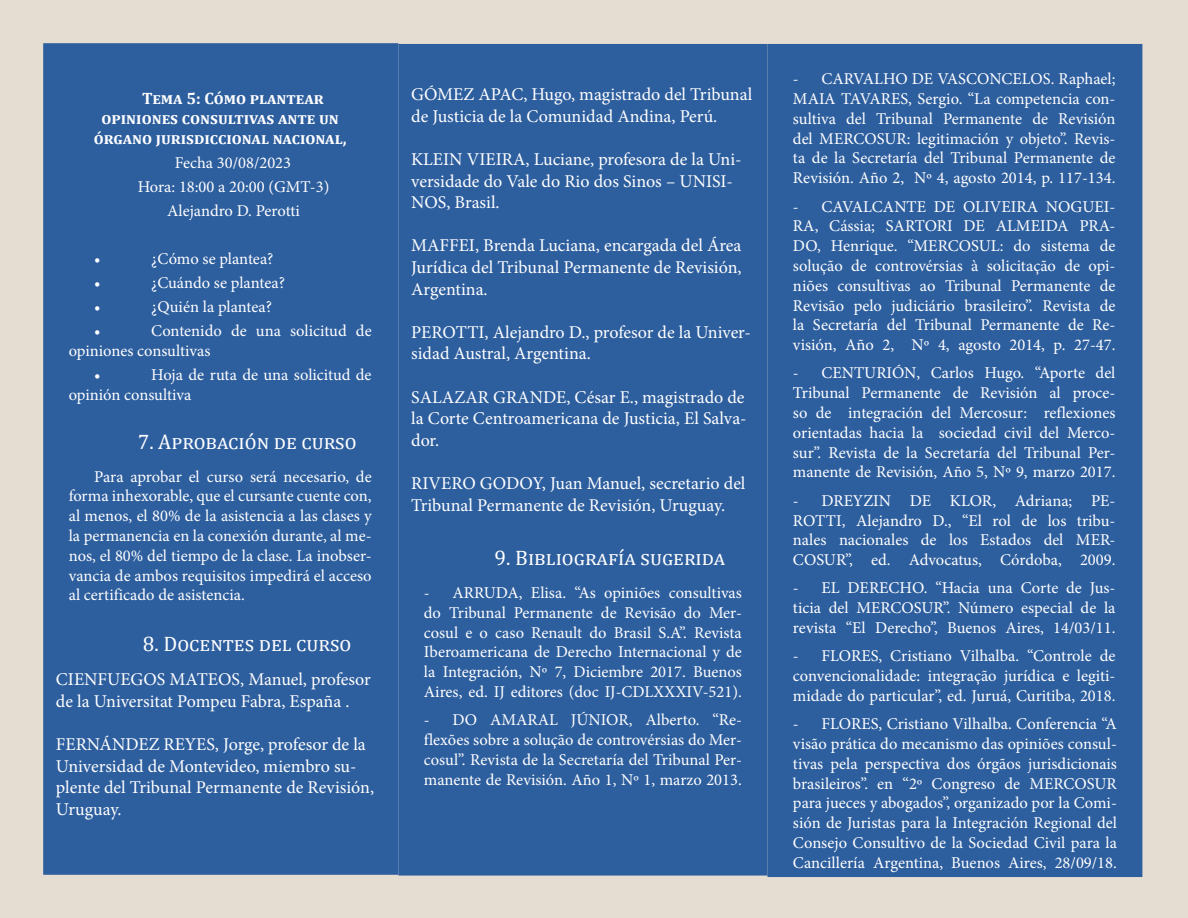
<style>
.page{position:relative;width:1188px;height:918px;background:#e6ddd2}
.page>*{position:absolute;margin:0;border:0;box-sizing:border-box;transform-origin:0 0}
.título_capítulo{font:21px "Cambria";color:#fff}
.t1{font:18px/21.6px "Minion Pro";color:#fff}
.Bibliografía{font:16.5px/19.8px "Minion Pro";color:#fff;text-align:justify}
.parrafo_comun{font:16.5px/19.8px "Minion Pro";color:#fff}
.Sub_título{font:700 16.5px "Cambria";color:#fff}
</style>
<div class="page">
<div style="left:767px;top:44px;width:375px;height:833px;background:#2d5e9e"></div>
<div style="left:398px;top:44px;width:369px;height:832px;background:#2d5e9e"></div>
<div style="left:43px;top:43px;width:355px;height:832px;background:#2d5e9e"></div>
<p class="Sub_título" style="left:142px;top:87px;width:183px">Tema 5: Cómo plantear</p>
<p class="Sub_título" style="left:102px;top:107px;width:239px">opiniones consultivas ante un</p>
<p class="Sub_título" style="left:94px;top:126px;width:254px">órgano jurisdiccional nacional,</p>
<p class="parrafo_comun" style="left:175px;top:153px;width:118px">Fecha 30/08/2023</p>
<p class="parrafo_comun" style="left:138px;top:177px;width:193px">Hora: 18:00 a 20:00 (GMT-3)</p>
<p class="parrafo_comun" style="left:167px;top:201px;width:135px">Alejandro D. Perotti</p>
<p class="parrafo_comun" style="left:94px;top:249px;width:8px">•</p>
<p class="parrafo_comun" style="left:151px;top:249px;width:124px">¿Cómo se plantea?</p>
<p class="parrafo_comun" style="left:94px;top:273px;width:8px">•</p>
<p class="parrafo_comun" style="left:151px;top:273px;width:135px">¿Cuándo se plantea?</p>
<p class="parrafo_comun" style="left:94px;top:297px;width:8px">•</p>
<p class="parrafo_comun" style="left:151px;top:297px;width:122px">¿Quién la plantea?</p>
<p class="parrafo_comun" style="left:94px;top:321px;width:8px">•</p>
<p class="parrafo_comun" style="left:69px;top:321px;width:304px;text-indent:82px">Contenido de una solicitud de opiniones consultivas</p>
<p class="parrafo_comun" style="left:94px;top:365px;width:8px">•</p>
<p class="parrafo_comun" style="left:69px;top:365px;width:304px;text-indent:82px">Hoja de ruta de una solicitud de opinión consultiva</p>
<p class="título_capítulo" style="left:138px;top:430px;width:220px">7. Aprobación de curso</p>
<p class="parrafo_comun" style="left:69px;top:467px;width:305px;text-align:justify;text-indent:26px">Para aprobar el curso será necesario, de forma inhexorable, que el cursante cuente con, al menos, el 80% de la asistencia a las clases y la permanencia en la conexión durante, al me&shy;nos, el 80% del tiempo de la clase. La inobser&shy;vancia de ambos requisitos impedirá el acceso al certificado de asistencia.</p>
<p class="título_capítulo" style="left:143px;top:631px;width:210px">8. Docentes del curso</p>
<p class="t1" style="left:56px;top:669px;width:316px">CIENFUEGOS MATEOS, Manuel, profesor de la Universitat Pompeu Fabra, España .</p>
<p class="t1" style="left:56px;top:734px;width:320px">FERNÁNDEZ REYES, Jorge, profesor de la Universidad de Montevideo, miembro su&shy;plente del Tribunal Permanente de Revisión, Uruguay.</p>
<p class="t1" style="left:411px;top:84px;width:343px">GÓMEZ APAC, Hugo, magistrado del Tribunal de Justicia de la Comunidad Andina, Perú.</p>
<p class="t1" style="left:411px;top:149px;width:332px">KLEIN VIEIRA, Luciane, profesora de la Uni&shy;versidade do Vale do Rio dos Sinos – UNISI-<br>NOS, Brasil.</p>
<p class="t1" style="left:411px;top:235px;width:332px;text-align:justify">MAFFEI, Brenda Luciana, encargada del Área Jurídica del Tribunal Permanente de Revisión, Argentina.</p>
<p class="t1" style="left:411px;top:321px;width:341px">PEROTTI, Alejandro D., profesor de la Univer&shy;sidad Austral, Argentina.</p>
<p class="t1" style="left:411px;top:386px;width:337px;text-align:justify">SALAZAR GRANDE, César E., magistrado de la Corte Centroamericana de Justicia, El Salva&shy;dor.</p>
<p class="t1" style="left:411px;top:473px;width:336px">RIVERO GODOY, Juan Manuel, secretario del<br>Tribunal Permanente de Revisión, Uruguay.</p>
<p class="título_capítulo" style="left:495px;top:546px;width:232px">9. Bibliografía sugerida</p>
<p class="Bibliografía" style="left:424px;top:583px;width:320px">- ARRUDA, Elisa. “As opiniões consultivas do Tribunal Permanente de Revisão do Mer&shy;cosul e o caso Renault do Brasil S.A”. Revista Iberoamericana de Derecho Internacional y de la Integración, Nº 7, Diciembre 2017. Buenos Aires, ed. IJ editores (doc IJ-CDLXXXIV-521).</p>
<p class="Bibliografía" style="left:424px;top:710px;width:319px">- DO AMARAL JÚNIOR, Alberto. “Re&shy;flexões sobre a solução de controvérsias do Mer&shy;cosul”. Revista de la Secretaría del Tribunal Per&shy;manente de Revisión. Año 1, Nº 1, marzo 2013.</p>
<p class="Bibliografía" style="left:793px;top:69px;width:324px">- CARVALHO DE VASCONCELOS. Raphael; MAIA TAVARES, Sergio. “La competencia con&shy;sultiva del Tribunal Permanente de Revisión del MERCOSUR: legitimación y objeto”. Revis&shy;ta de la Secretaría del Tribunal Permanente de Revisión. Año 2, Nº 4, agosto 2014, p. 117-134.</p>
<p class="Bibliografía" style="left:793px;top:196px;width:324px">- CAVALCANTE DE OLIVEIRA NOGUEI-RA, Cássia; SARTORI DE ALMEIDA PRA-DO, Henrique. “MERCOSUL: do sistema de solução de controvérsias à solicitação de opi&shy;niões consultivas ao Tribunal Permanente de Revisão pelo judiciário brasileiro”. Revista de la Secretaría del Tribunal Permanente de Re&shy;visión, Año 2, Nº 4, agosto 2014, p. 27-47.</p>
<p class="Bibliografía" style="left:793px;top:363px;width:324px">- CENTURIÓN, Carlos Hugo. “Aporte del Tribunal Permanente de Revisión al proce&shy;so de integración del Mercosur: reflexiones orientadas hacia la sociedad civil del Merco&shy;sur”. Revista de la Secretaría del Tribunal Per&shy;manente de Revisión, Año 5, Nº 9, marzo 2017.</p>
<p class="Bibliografía" style="left:793px;top:491px;width:324px">- DREYZIN DE KLOR, Adriana; PE-ROTTI, Alejandro D., “El rol de los tribu&shy;nales nacionales de los Estados del MER-COSUR”, ed. Advocatus, Córdoba, 2009.</p>
<p class="Bibliografía" style="left:793px;top:578px;width:324px">- EL DERECHO. “Hacia una Corte de Jus&shy;ticia del MERCOSUR”. Número especial de la revista “El Derecho”, Buenos Aires, 14/03/11.</p>
<p class="Bibliografía" style="left:793px;top:646px;width:324px">- FLORES, Cristiano Vilhalba. “Controle de convencionalidade: integração jurídica e legiti&shy;midade do particular”, ed. Juruá, Curitiba, 2018.</p>
<p class="Bibliografía" style="left:793px;top:714px;width:325px">- FLORES, Cristiano Vilhalba. Conferencia “A visão prática do mecanismo das opiniões consul&shy;tivas pela perspectiva dos órgãos jurisdicionais brasileiros”. en “2º Congreso de MERCOSUR para jueces y abogados”, organizado por la Comi&shy;sión de Juristas para la Integración Regional del Consejo Consultivo de la Sociedad Civil para la Cancillería Argentina, Buenos Aires, 28/09/18.</p>
</div>
